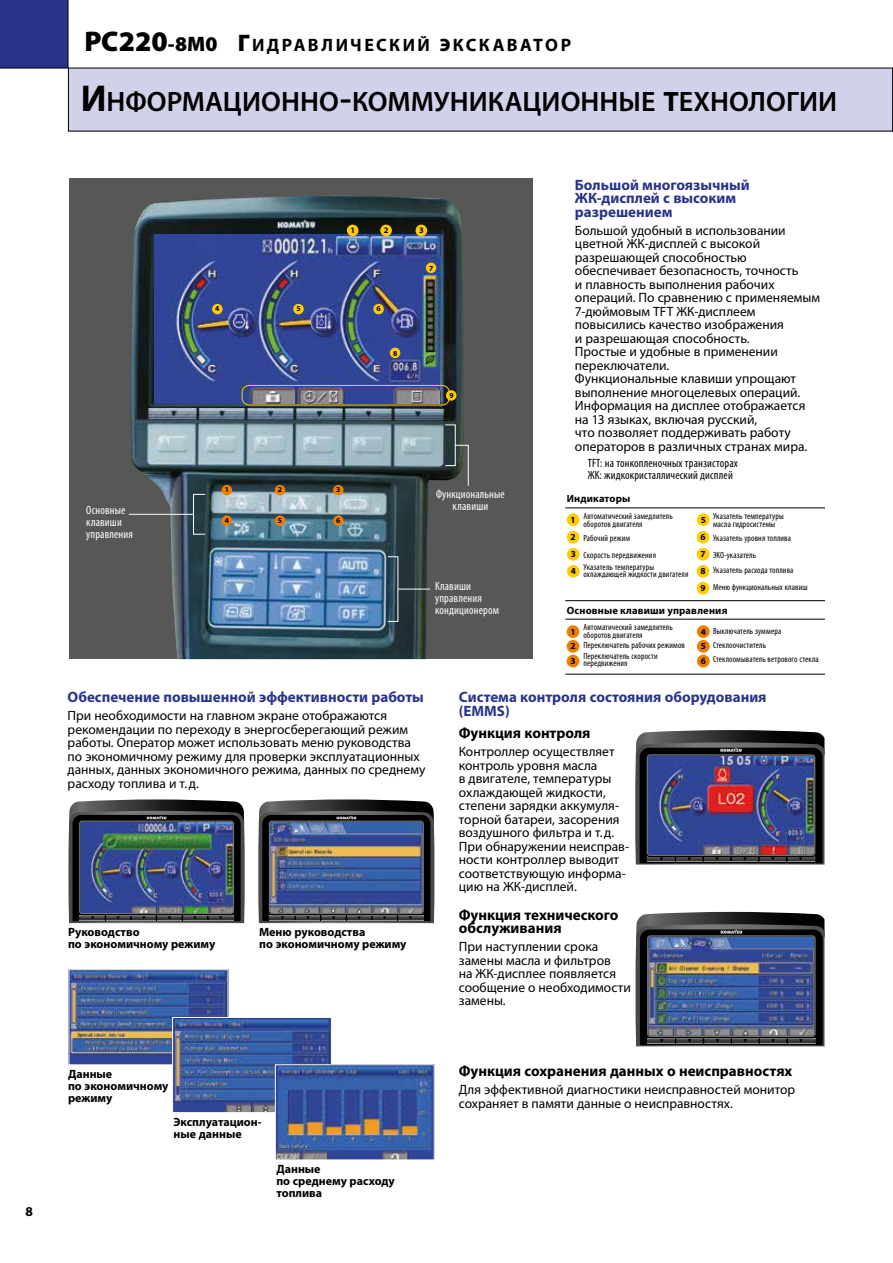
<style>
.page{position:relative;width:893px;height:1263px;background:#fff}
.page>*{position:absolute;margin:0;border:0;box-sizing:border-box;transform-origin:0 0}
.t1{font:900 28.5px "Myriad Pro";color:#000}
.t2{font:600 28.2px "Myriad Pro";letter-spacing:.005em;color:#000}
.t3{font:700 18px "Myriad Pro";letter-spacing:.13em;color:#000}
.t4{font:700 15px/13.5px "Myriad Pro";color:#28348b}
.t5{font:700 15px/13.5px "Myriad Pro";color:#000}
.t6{font:13.5px/13.5px "Myriad Pro";color:#000}
.t7{font:700 13.5px "Myriad Pro";color:#000}
.t8{font:700 12px/12px "Myriad Pro";color:#000}
.t9{font:condensed 12px/12px "Myriad Pro";letter-spacing:.015em;color:#fff}
.t10{font:condensed 12px/12px "Myriad Pro";letter-spacing:.015em;color:#000}
.t11{font:700 10.5px "Myriad Pro";letter-spacing:.015em;color:#000}
.t12{font:700 9.3px/14.7px "Myriad Pro";color:#000;text-align:justify}
.t13{font:condensed 9px/7.5px "Myriad Pro";letter-spacing:.015em;color:#000}
.t14{font:700 8.4px "Myriad Pro";color:#000}
.t15{font:700 7.65px "Myriad Pro";color:#000}
.s1{font-size:21px}
.s2{font-weight:900;font-size:24px}
.s3{font-weight:900}
.s4{font-weight:700;font-size:37.5px}
.s5{font-size:37.5px}
.s6{font-weight:700}
</style>
<div class="page">
<div style="left:0;top:0;width:68px;height:68px;background:#28348b"></div>
<div style="left:68px;top:68px;width:825px;height:63px;background:#d2d1ea"></div>
<img style="left:71px;top:971px;width:155px;height:92px">
<div style="left:69px;top:969px;width:159px;height:96px;border:1px solid #fff"></div>
<div style="left:69px;top:179px;width:464px;height:480px;background:#575756"></div>
<img style="left:130px;top:196px;width:334px;height:463px">
<img style="left:155px;top:235px;width:285px;height:168px">
<img style="left:128px;top:424px;width:341px;height:198px">
<div style="left:242px;top:385px;width:208px;height:20px;border:1px solid #fc0;border-radius:7px"></div>
<div style="left:446px;top:390px;width:10px;height:11px;background:#fc0;border-radius:50%"></div>
<div style="left:390px;top:348px;width:10px;height:10px;background:#fc0;border-radius:50%"></div>
<div style="left:222px;top:485px;width:10px;height:10px;background:#ef7d00;border-radius:50%"></div>
<div style="left:275px;top:485px;width:10px;height:10px;background:#ef7d00;border-radius:50%"></div>
<div style="left:333px;top:485px;width:11px;height:10px;background:#ef7d00;border-radius:50%"></div>
<div style="left:222px;top:515px;width:10px;height:11px;background:#ef7d00;border-radius:50%"></div>
<div style="left:275px;top:515px;width:10px;height:11px;background:#ef7d00;border-radius:50%"></div>
<div style="left:333px;top:515px;width:11px;height:11px;background:#ef7d00;border-radius:50%"></div>
<div style="left:426px;top:263px;width:10px;height:10px;background:#fc0;border-radius:50%"></div>
<div style="left:293px;top:304px;width:11px;height:10px;background:#fc0;border-radius:50%"></div>
<div style="left:373px;top:304px;width:11px;height:10px;background:#fc0;border-radius:50%"></div>
<div style="left:347px;top:225px;width:12px;height:11px;background:#fc0;border-radius:50%"></div>
<div style="left:380px;top:225px;width:12px;height:11px;background:#fc0;border-radius:50%"></div>
<div style="left:416px;top:225px;width:11px;height:11px;background:#fc0;border-radius:50%"></div>
<div style="left:212px;top:304px;width:11px;height:10px;background:#fc0;border-radius:50%"></div>
<div style="left:697px;top:531px;width:12px;height:12px;background:#fc0;border-radius:50%"></div>
<div style="left:697px;top:548px;width:12px;height:13px;background:#fc0;border-radius:50%"></div>
<div style="left:697px;top:565px;width:12px;height:13px;background:#fc0;border-radius:50%"></div>
<div style="left:697px;top:582px;width:12px;height:12px;background:#fc0;border-radius:50%"></div>
<div style="left:567px;top:513px;width:12px;height:13px;background:#fc0;border-radius:50%"></div>
<div style="left:567px;top:531px;width:12px;height:12px;background:#fc0;border-radius:50%"></div>
<div style="left:567px;top:548px;width:13px;height:13px;background:#fc0;border-radius:50%"></div>
<div style="left:567px;top:565px;width:13px;height:13px;background:#fc0;border-radius:50%"></div>
<div style="left:697px;top:513px;width:13px;height:13px;background:#fc0;border-radius:50%"></div>
<div style="left:567px;top:625px;width:12px;height:13px;background:#ef7d00;border-radius:50%"></div>
<div style="left:567px;top:640px;width:12px;height:13px;background:#ef7d00;border-radius:50%"></div>
<div style="left:567px;top:655px;width:12px;height:12px;background:#ef7d00;border-radius:50%"></div>
<div style="left:697px;top:625px;width:13px;height:13px;background:#ef7d00;border-radius:50%"></div>
<div style="left:697px;top:640px;width:13px;height:13px;background:#ef7d00;border-radius:50%"></div>
<div style="left:697px;top:655px;width:13px;height:12px;background:#ef7d00;border-radius:50%"></div>
<hr style="left:565px;top:508px;width:259px;height:1px;background:#000">
<hr style="left:565px;top:600px;width:259px;height:1px;background:#000">
<hr style="left:565px;top:674px;width:259px;height:1px;background:#000">
<hr style="left:565px;top:619px;width:259px;height:1px;background:#000">
<img style="left:174px;top:1019px;width:156px;height:92px">
<div style="left:172px;top:1017px;width:160px;height:96px;border:1px solid #fff"></div>
<img style="left:277px;top:1066px;width:155px;height:92px">
<div style="left:275px;top:1064px;width:159px;height:96px;border:1px solid #fff"></div>
<img style="left:68px;top:799px;width:177px;height:124px">
<img style="left:258px;top:799px;width:177px;height:124px">
<img style="left:635px;top:730px;width:189px;height:134px">
<img style="left:635px;top:912px;width:189px;height:134px">
<p class="t7" style="left:26px;top:1204px;width:9px">8</p>
<h1 class="t1" style="left:85px;top:22px;width:134px">PC220<span class="s1">-8М0</span></h1>
<h3 class="t3" style="left:238px;top:35px;width:335px"><span class="s2">Г</span>идравлический <span class="s3">э</span>кскаватор</h3>
<h2 class="t2" style="left:81px;top:86px;width:758px"><span class="s4">И</span>нформационно<span class="s5">-</span>коммуникационные <span class="s6">т</span>ехнологии</h2>
<p class="t15" style="left:215px;top:305px;width:6px">4</p>
<p class="t14" style="left:350px;top:226px;width:6px">1</p>
<p class="t14" style="left:384px;top:226px;width:6px">2</p>
<p class="t14" style="left:419px;top:226px;width:6px">3</p>
<p class="t15" style="left:296px;top:305px;width:6px">5</p>
<p class="t15" style="left:376px;top:305px;width:6px">6</p>
<p class="t15" style="left:393px;top:349px;width:6px">8</p>
<p class="t15" style="left:429px;top:264px;width:6px">7</p>
<p class="t15" style="left:449px;top:391px;width:6px">9</p>
<p class="t4" style="left:575px;top:178px;width:176px">Большой многоязычный<br>ЖК‑дисплей с высоким разрешением</p>
<p class="t6" style="left:575px;top:223px;width:247px">Большой удобный в использовании цветной ЖК-дисплей с высокой разрешающей способностью обеспечивает безопасность, точность<br>и плавность выполнения рабочих операций. По сравнению с применяемым<br>7-дюймовым TFT ЖК-дисплеем повысились качество изображения<br>и разрешающая способность.<br>Простые и удобные в применении переключатели.<br>Функциональные клавиши упрощают выполнение многоцелевых операций.<br>Информация на дисплее отображается на 13 языках, включая русский,<br>что позволяет поддерживать работу операторов в различных странах мира.</p>
<p class="t10" style="left:588px;top:457px;width:152px">TFT: на тонкопленочных транзисторах<br>ЖК: жидкокристаллический дисплей</p>
<p class="t9" style="left:86px;top:504px;width:48px">Основные клавиши управления</p>
<p class="t15" style="left:225px;top:486px;width:6px">1</p>
<p class="t15" style="left:278px;top:486px;width:6px">2</p>
<p class="t15" style="left:336px;top:486px;width:6px">3</p>
<p class="t15" style="left:225px;top:516px;width:6px">4</p>
<p class="t15" style="left:278px;top:516px;width:6px">5</p>
<p class="t15" style="left:336px;top:516px;width:6px">6</p>
<p class="t4" style="left:68px;top:691px;width:358px">Обеспечение повышенной эффективности работы</p>
<p class="t6" style="left:68px;top:709px;width:359px">При необходимости на главном экране отображаются рекомендации по переходу в энергосберегающий режим работы. Оператор может использовать меню руководства по экономичному режиму для проверки эксплуатационных данных, данных экономичного режима, данных по среднему расходу топлива и т.д.</p>
<p class="t8" style="left:68px;top:926px;width:149px">Руководство<br>по экономичному режиму</p>
<p class="t8" style="left:259px;top:926px;width:149px">Меню руководства<br>по экономичному режиму</p>
<p class="t9" style="left:436px;top:488px;width:70px;text-align:center">Функциональные клавиши</p>
<p class="t11" style="left:567px;top:493px;width:65px">Индикаторы</p>
<p class="t13" style="left:583px;top:512px;width:91px">Автоматический замедлитель оборотов двигателя</p>
<p class="t13" style="left:713px;top:512px;width:72px">Указатель температуры масла гидросистемы</p>
<p class="t13" style="left:583px;top:534px;width:48px">Рабочий режим</p>
<p class="t13" style="left:713px;top:534px;width:80px">Указатель уровня топлива</p>
<p class="t13" style="left:583px;top:551px;width:74px">Скорость передвижения</p>
<p class="t13" style="left:713px;top:551px;width:45px">ЭКО-указатель</p>
<p class="t13" style="left:583px;top:563px;width:107px">Указатель температуры охлаждающей жидкости двигателя</p>
<p class="t13" style="left:713px;top:562px;width:96px;line-height:17px">Указатель расхода топлива<br>Меню функциональных клавиш</p>
<p class="t11" style="left:567px;top:604px;width:162px">Основные клавиши управления</p>
<p class="t13" style="left:583px;top:623px;width:91px">Автоматический замедлитель оборотов двигателя</p>
<p class="t13" style="left:713px;top:627px;width:70px">Выключатель зуммера</p>
<p class="t13" style="left:583px;top:641px;width:103px">Переключатель рабочих режимов</p>
<p class="t13" style="left:713px;top:641px;width:55px">Стеклоочиститель</p>
<p class="t13" style="left:583px;top:652px;width:76px">Переключатель скорости передвижения</p>
<p class="t13" style="left:713px;top:655px;width:107px">Стеклоомыватель ветрового стекла</p>
<p class="t4" style="left:459px;top:691px;width:309px">Система контроля состояния оборудования (EMMS)</p>
<p class="t5" style="left:459px;top:727px;width:133px">Функция контроля</p>
<p class="t6" style="left:459px;top:745px;width:172px">Контроллер осуществляет контроль уровня масла<br>в двигателе, температуры охлаждающей жидкости, степени зарядки аккумуля&shy;торной батареи, засорения воздушного фильтра и т.д.<br>При обнаружении неисправ&shy;ности контроллер выводит соответствующую информа&shy;цию на ЖК-дисплей.</p>
<p class="t5" style="left:459px;top:908px;width:161px">Функция технического обслуживания</p>
<p class="t6" style="left:459px;top:940px;width:174px">При наступлении срока замены масла и фильтров<br>на ЖК-дисплее появляется сообщение о необходимости замены.</p>
<p class="t12" style="left:571px;top:511px;width:7px;line-height:17.2px">1<br>2<br>3<br>4</p>
<p class="t12" style="left:701px;top:512px;width:7px">5</p>
<p class="t12" style="left:700px;top:529px;width:7px;line-height:17px">6<br>7<br>8<br>9</p>
<p class="t9" style="left:435px;top:580px;width:65px">Клавиши управления кондиционером</p>
<p class="t12" style="left:570px;top:624px;width:7px">1<br>2<br>3</p>
<p class="t12" style="left:701px;top:624px;width:7px">4<br>5<br>6</p>
<p class="t8" style="left:68px;top:1068px;width:102px">Данные<br>по экономичному режиму</p>
<p class="t8" style="left:173px;top:1116px;width:89px">Эксплуатацион&shy;ные данные</p>
<p class="t8" style="left:276px;top:1163px;width:120px">Данные<br>по среднему расходу топлива</p>
<p class="t5" style="left:459px;top:1064px;width:335px">Функция сохранения данных о неисправностях</p>
<p class="t6" style="left:459px;top:1082px;width:338px">Для эффективной диагностики неисправностей монитор сохраняет в памяти данные о неисправностях.</p>
</div>
